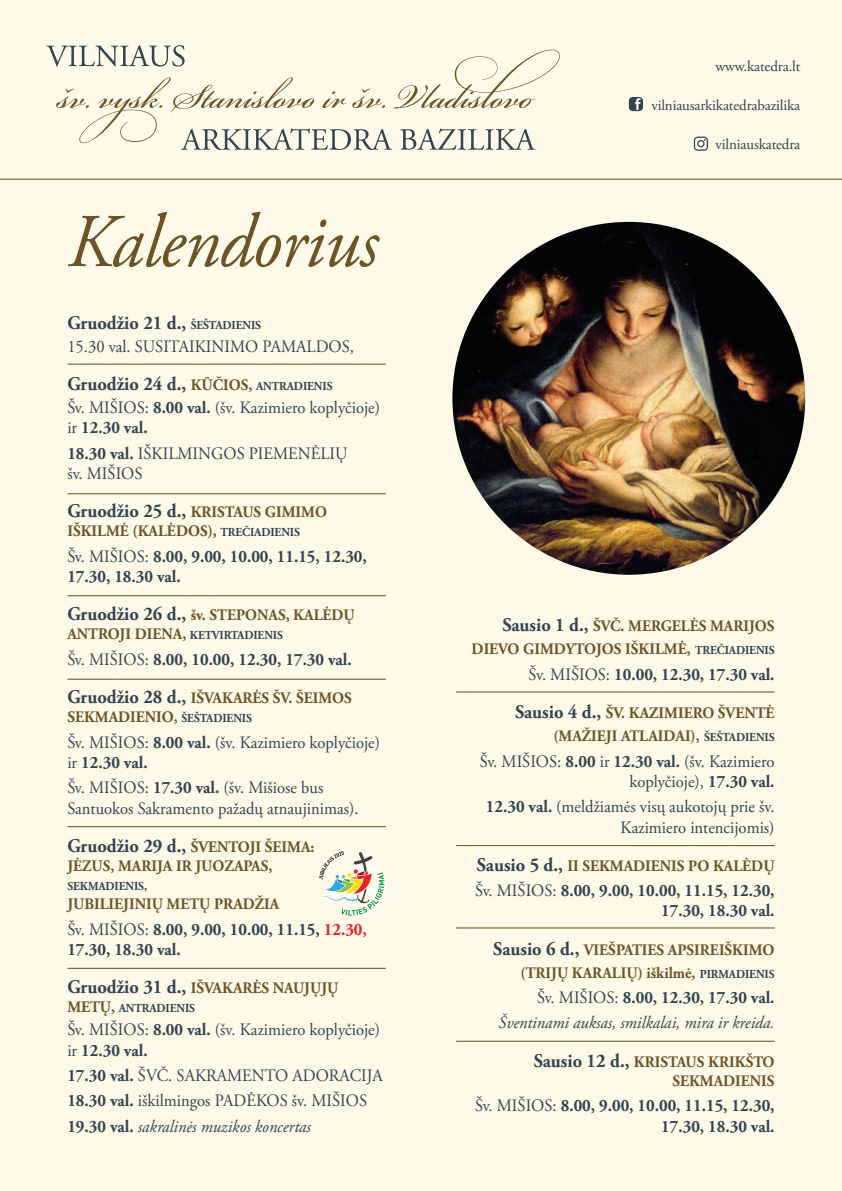
<style>
.page{position:relative;width:842px;height:1191px;background:#fef9e8}
.page>*{position:absolute;margin:0;border:0;box-sizing:border-box;transform-origin:0 0}
.t1{font:italic 75.7px "Adobe Garamond Pro";letter-spacing:-.01em;color:#6c5428;scale:.95 1}
.t2{font:700 19.3px "Adobe Garamond Pro";color:#314452;scale:.95 1}
.t3{font:17.4px/20.3px "Adobe Garamond Pro";color:#314452;scale:.95 1}
.t4{font:700 17.4px/20.3px "Adobe Garamond Pro";color:#314452;scale:.95 1}
.t5{font:italic 17.4px/25.3px "Adobe Garamond Pro";color:#314452;text-align:right;scale:.95 1}
.t6{font:700 16px/19.2px "Adobe Garamond Pro";color:#6c5428;text-align:right;scale:.95 1}
.t7{font:15px "Adobe Garamond Pro";letter-spacing:-.01em;color:#314452}
.t8{font:700 12.2px "Adobe Garamond Pro";letter-spacing:-.01em;color:#314452;scale:.95 1}
.s1{font-size:12.2px}
.s2{font-size:16px;color:#6c5428}
.s3{font-weight:700}
.s4{font-size:19.3px;color:#314452}
.s5{font-size:12.2px;color:#314452}
.s6{font-weight:400}
.s7{color:#e52328}
.s8{font-style:italic}
.s9{font-style:normal}
.s10{font-weight:700;font-style:normal}
</style>
<div class="page">
<hr style="left:0;top:179px;width:842px;height:1px;background:#6c5428">
<svg style="left:46px;top:45px;width:514px;height:105px"></svg>
<img style="left:67px;top:494px;width:319px;height:334px">
<hr style="left:67px;top:363px;width:319px;height:2px;background:#6c5428">
<hr style="left:67px;top:595px;width:319px;height:1px;background:#6c5428">
<hr style="left:67px;top:678px;width:319px;height:1px;background:#6c5428">
<hr style="left:67px;top:493px;width:319px;height:1px;background:#6c5428">
<hr style="left:67px;top:826px;width:319px;height:1px;background:#6c5428">
<hr style="left:67px;top:967px;width:319px;height:2px;background:#6c5428">
<svg style="left:694px;top:137px;width:14px;height:14px"></svg>
<svg style="left:629px;top:97px;width:14px;height:14px"></svg>
<img style="left:456px;top:692px;width:319px;height:350px">
<hr style="left:456px;top:691px;width:319px;height:1px;background:#6c5428">
<hr style="left:456px;top:845px;width:319px;height:1px;background:#6c5428">
<hr style="left:456px;top:927px;width:319px;height:1px;background:#6c5428">
<hr style="left:456px;top:1040px;width:319px;height:1px;background:#6c5428">
<img style="left:452px;top:222px;width:353px;height:353px;border-radius:176px">
<svg style="left:319px;top:851px;width:65px;height:64px"></svg>
<h1 class="t1" style="left:67px;top:196px;width:328px">Kalendorius</h1>
<p class="t2" style="left:67px;top:312px;width:205px">Gruodžio 21 d., <span class="s1">ŠEŠTADIENIS</span></p>
<p class="t3" style="left:67px;top:337px;width:303px">15.30 val. SUSITAIKINIMO PAMALDOS,</p>
<p class="t2" style="left:67px;top:373px;width:281px">Gruodžio 24 d., <span class="s2">KŪČIOS,</span> <span class="s1">ANTRADIENIS</span></p>
<p class="t3" style="left:67px;top:398px;width:331px">Šv. MIŠIOS: <span class="s3">8.00 val.</span> (šv. Kazimiero koplyčioje) ir <span class="s3">12.30 val.</span></p>
<p class="t3" style="left:67px;top:443px;width:296px"><span class="s3">18.30 val.</span> IŠKILMINGOS PIEMENĖLIŲ šv. MIŠIOS</p>
<p class="t6" style="left:67px;top:503px;width:275px;text-align:left"><span class="s4">Gruodžio 25 d.,</span> KRISTAUS GIMIMO<br>IŠKILMĖ (KALĖDOS), <span class="s5">TREČIADIENIS</span></p>
<p class="t4" style="left:67px;top:546px;width:317px"><span class="s6">Šv. MIŠIOS:</span> 8.00, 9.00, 10.00, 11.15, 12.30,<br>17.30, 18.30 val.</p>
<p class="t6" style="left:67px;top:606px;width:304px"><span class="s4">Gruodžio 26 d.,</span> šv. STEPONAS, KALĖDŲ</p>
<p class="t8" style="left:67px;top:628px;width:228px"><span class="s2">ANTROJI DIENA,</span> KETVIRTADIENIS</p>
<p class="t4" style="left:67px;top:649px;width:301px"><span class="s6">Šv. MIŠIOS:</span> 8.00, 10.00, 12.30, 17.30 val.</p>
<p class="t6" style="left:67px;top:688px;width:301px;text-align:left"><span class="s4">Gruodžio 28 d.,</span> IŠVAKARĖS ŠV. ŠEIMOS<br>SEKMADIENIO, <span class="s5">ŠEŠTADIENIS</span></p>
<p class="t3" style="left:67px;top:732px;width:331px">Šv. MIŠIOS: <span class="s3">8.00 val.</span> (šv. Kazimiero koplyčioje) ir <span class="s3">12.30 val.</span></p>
<p class="t3" style="left:67px;top:778px;width:308px">Šv. MIŠIOS: <span class="s3">17.30 val.</span> (šv. Mišiose bus<br>Santuokos Sakramento pažadų atnaujinimas).</p>
<p class="t6" style="left:67px;top:837px;width:262px;text-align:left"><span class="s4">Gruodžio 29 d.,</span> ŠVENTOJI ŠEIMA:<br>JĖZUS, MARIJA IR JUOZAPAS,</p>
<p class="t8" style="left:67px;top:879px;width:85px">SEKMADIENIS,</p>
<p class="t6" style="left:67px;top:895px;width:225px">JUBILIEJINIŲ METŲ PRADŽIA</p>
<p class="t4" style="left:67px;top:919px;width:317px"><span class="s6">Šv. MIŠIOS:</span> 8.00, 9.00, 10.00, 11.15, <span class="s7">12.30,<br></span>17.30, 18.30 val.</p>
<p class="t6" style="left:67px;top:978px;width:287px"><span class="s4">Gruodžio 31 d.,</span> IŠVAKARĖS NAUJŲJŲ</p>
<p class="t8" style="left:67px;top:1001px;width:136px"><span class="s2">METŲ,</span> ANTRADIENIS</p>
<p class="t3" style="left:67px;top:1020px;width:331px">Šv. MIŠIOS: <span class="s3">8.00 val.</span> (šv. Kazimiero koplyčioje) ir <span class="s3">12.30 val.</span></p>
<p class="t3" style="left:67px;top:1063px;width:334px;line-height:25.3px"><span class="s3">17.30 val.</span> ŠVČ. SAKRAMENTO ADORACIJA<br><span class="s3">18.30 val.</span> iškilmingos PADĖKOS šv. MIŠIOS<br><span class="s3">19.30 val.</span> <span class="s8">sakralinės muzikos koncertas</span></p>
<p class="t7" style="left:715px;top:57px;width:86px">www.katedra.lt</p>
<p class="t7" style="left:651px;top:96px;width:150px">vilniausarkikatedrabazilika</p>
<p class="t7" style="left:715px;top:136px;width:86px">vilniauskatedra</p>
<p class="t6" style="left:472px;top:615px;width:320px;line-height:23.2px"><span class="s4">Sausio 1 d.,</span> ŠVČ. MERGELĖS MARIJOS<br>DIEVO GIMDYTOJOS IŠKILMĖ, <span class="s5">TREČIADIENIS</span></p>
<p class="t4" style="left:528px;top:664px;width:261px"><span class="s6">Šv. MIŠIOS:</span> 10.00, 12.30, 17.30 val.</p>
<p class="t6" style="left:515px;top:701px;width:275px;line-height:23.2px"><span class="s4">Sausio 4 d.,</span> ŠV. KAZIMIERO ŠVENTĖ (MAŽIEJI ATLAIDAI), <span class="s5">ŠEŠTADIENIS</span></p>
<p class="t3" style="left:480px;top:751px;width:312px;text-align:right">Šv. MIŠIOS: <span class="s3">8.00</span> ir <span class="s3">12.30 val.</span> (šv. Kazimiero koplyčioje), <span class="s3">17.30 val.</span></p>
<p class="t3" style="left:486px;top:797px;width:305px;text-align:right"><span class="s3">12.30 val.</span> (meldžiamės visų aukotojų prie šv.<br>Kazimiero intencijomis)</p>
<p class="t6" style="left:477px;top:856px;width:315px"><span class="s4">Sausio 5 d.,</span> II SEKMADIENIS PO KALĖDŲ</p>
<p class="t4" style="left:475px;top:880px;width:317px;text-align:right"><span class="s6">Šv. MIŠIOS:</span> 8.00, 9.00, 10.00, 11.15, 12.30,<br>17.30, 18.30 val.</p>
<p class="t6" style="left:493px;top:938px;width:298px;line-height:23.2px"><span class="s4">Sausio 6 d.,</span> VIEŠPATIES APSIREIŠKIMO (TRIJŲ KARALIŲ) iškilmė, <span class="s5">PIRMADIENIS</span></p>
<p class="t5" style="left:499px;top:985px;width:292px"><span class="s9">Šv. MIŠIOS:</span> <span class="s10">8.00, 12.30, 17.30 val.<br></span>Šventinami auksas, smilkalai, mira ir kreida.</p>
<p class="t6" style="left:534px;top:1052px;width:255px"><span class="s4">Sausio 12 d.,</span> KRISTAUS KRIKŠTO<br>SEKMADIENIS</p>
<p class="t4" style="left:475px;top:1095px;width:317px;text-align:right"><span class="s6">Šv. MIŠIOS:</span> 8.00, 9.00, 10.00, 11.15, 12.30,<br>17.30, 18.30 val.</p>
</div>
